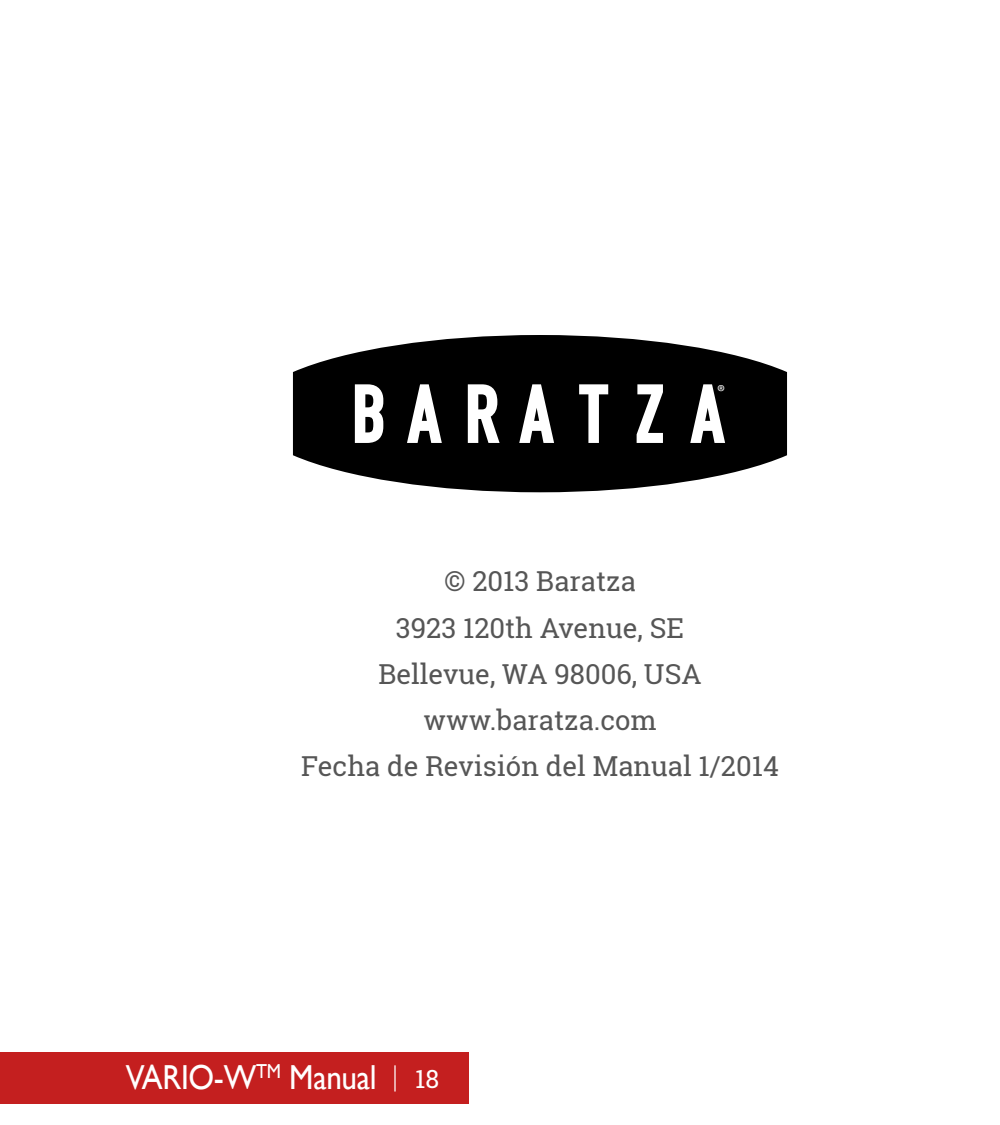
<style>
.page{position:relative;width:1000px;height:1125px;background:#fff}
.page>*{position:absolute;margin:0;border:0;box-sizing:border-box;transform-origin:0 0}
.t1{font:34.75px "Gill Sans";letter-spacing:-.01em;color:#fff;scale:.9 1}
.t2{font:27.5px/46.2px "Roboto Slab";color:#565656;text-align:center}
.t3{font:19px "Myriad Pro";color:#fff}
.s1{font-family:"Roboto Slab";font-size:25px}
</style>
<div class="page">
<div style="left:0;top:1053px;width:469px;height:51px;background:#c41f1f"></div>
<hr style="left:394px;top:1065px;width:2px;height:27px;background:#fff">
<svg style="left:293px;top:335px;width:494px;height:157px;fill:#000"></svg>
<svg style="left:355px;top:384px;width:28px;height:59px"></svg>
<svg style="left:407px;top:384px;width:35px;height:59px"></svg>
<svg style="left:468px;top:384px;width:32px;height:59px"></svg>
<svg style="left:519px;top:384px;width:35px;height:59px"></svg>
<svg style="left:579px;top:384px;width:29px;height:59px"></svg>
<svg style="left:637px;top:384px;width:26px;height:59px"></svg>
<svg style="left:690px;top:384px;width:35px;height:59px"></svg>
<p class="t3" style="left:717px;top:380px;width:9px">®</p>
<p class="t2" style="left:301px;top:558px;width:480px">© 2013 Baratza<br>3923 120th Avenue, SE<br>Bellevue, WA 98006, USA www.baratza.com<br>Fecha de Revisión del Manual 1/2014</p>
<p class="t1" style="left:126px;top:1057px;width:350px">VARIO-W<sup>TM</sup> Manual <span class="s1">18</span></p>
</div>
